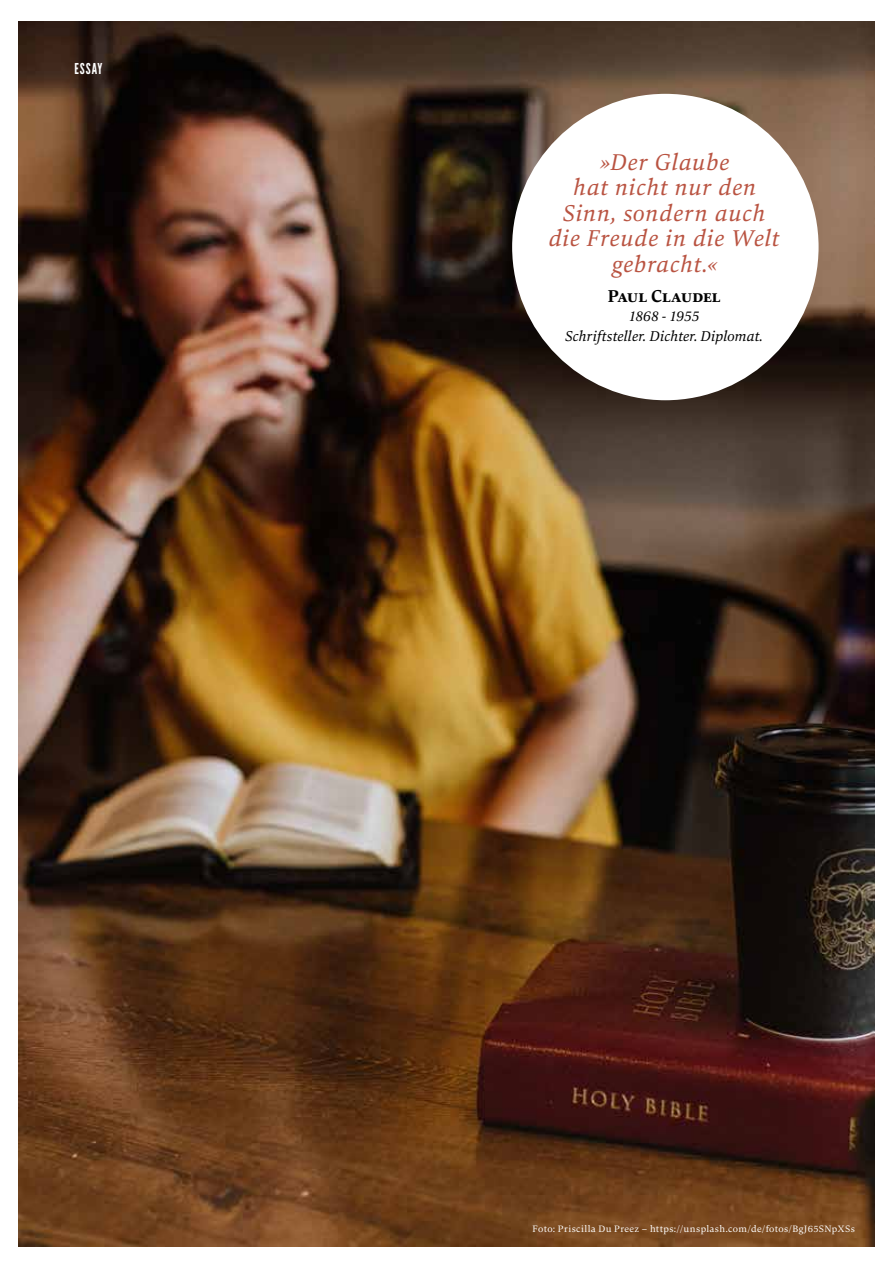
<style>
.page{position:relative;width:893px;height:1263px;background:#fff}
.page>*{position:absolute;margin:0;border:0;box-sizing:border-box;transform-origin:0 0}
.t1{font:italic 24px/25.5px "Carat";letter-spacing:.03em;color:#b95341;text-align:center;scale:.96 1}
.t2{font:700 18px "Carat";letter-spacing:-.01em;color:#000;scale:.96 1}
.t3{font:italic 15px/19.5px "Carat";letter-spacing:-.005em;color:#000;text-align:center;scale:.96 1}
.t4{font:15px "League Gothic";color:#fff;scale:.96 1}
.t5{font:9.75px "Carat";letter-spacing:.04em;color:#fff}
</style>
<div class="page">
<img style="left:19px;top:21px;width:855px;height:1225px">
<div style="left:512px;top:94px;width:307px;height:306px;background:#fff;border-radius:50%"></div>
<p class="t4" style="left:74px;top:60px;width:31px">ESSAY</p>
<p class="t1" style="left:549px;top:149px;width:242px">»Der Glaube<br>hat nicht nur den<br>Sinn, sondern auch die Freude in die Welt gebracht.«</p>
<p class="t2" style="left:608px;top:284px;width:119px">Paul Claudel</p>
<p class="t3" style="left:565px;top:306px;width:208px">1868 - 1955<br>Schriftsteller. Dichter. Diplomat.</p>
<p class="t5" style="left:533px;top:1223px;width:324px">Foto: Priscilla Du Preez – https://unsplash.com/de/fotos/BgJ65SNpXSs</p>
</div>
